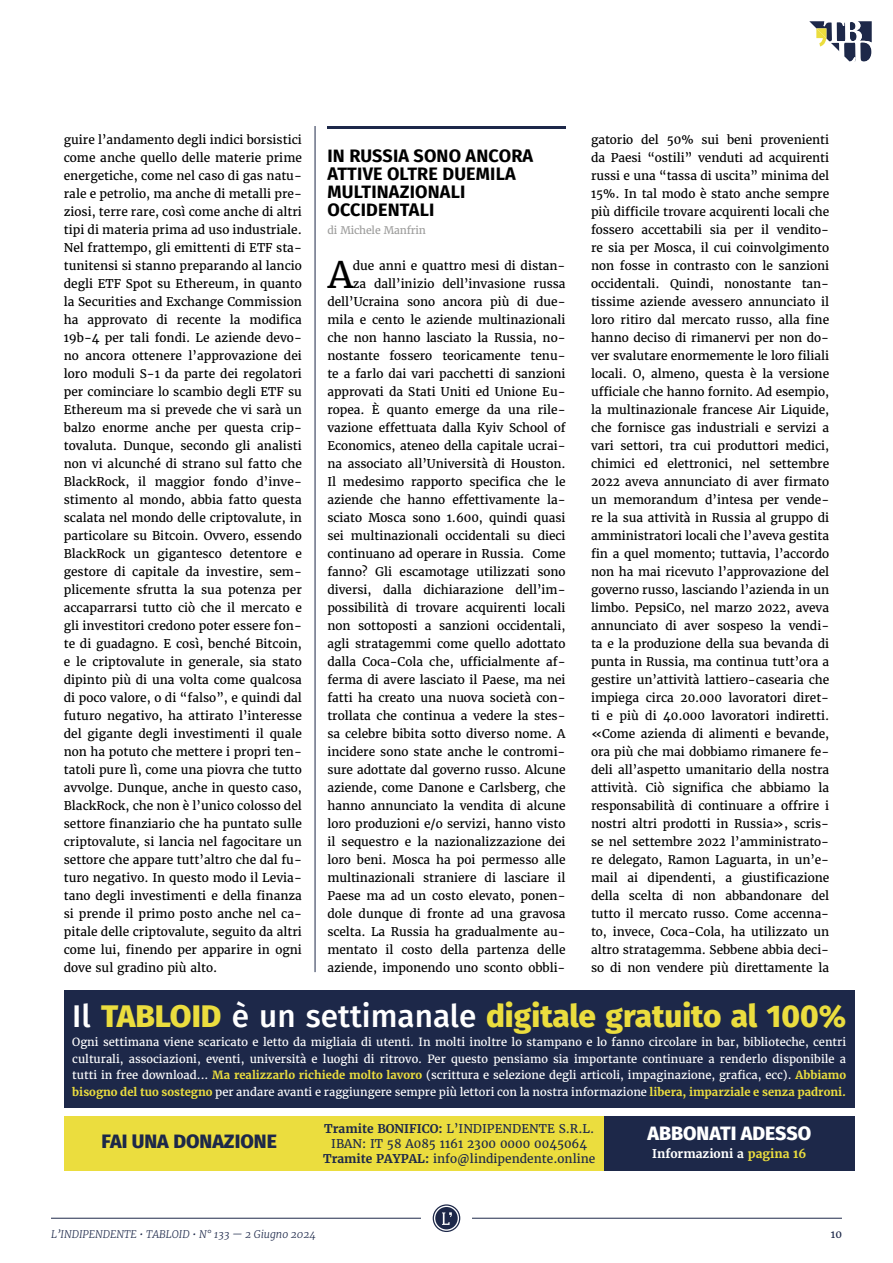
<style>
.page{position:relative;width:893px;height:1263px;background:#fff}
.page>*{position:absolute;margin:0;border:0;box-sizing:border-box;transform-origin:0 0}
.t1{font:36.15px "Merriweather";color:#000}
.t2{font:800 31.5px "Fira Sans";color:#ebdd3e}
.t3{font:800 19.5px "Fira Sans";color:#1d2849}
.t4{font:800 19.5px "Fira Sans";color:#fff}
.t5{font:700 18px/18px "Fira Sans";letter-spacing:.01em;color:#000}
.t6{font:12px/18px "Merriweather";letter-spacing:-.005em;color:#000;text-align:justify}
.t7{font:12px/15px "Merriweather";color:#1d2849;text-align:center}
.t8{font:700 12px "Merriweather";color:#fff}
.t9{font:11.25px/16.5px "Merriweather";color:#fff;text-align:justify}
.t10{font:italic 300 10.5px "Merriweather";color:#1d2849}
.t11{font:10.5px "Merriweather";letter-spacing:-.015em;color:#9d9d9c}
.t12{font:10.5px "Merriweather";color:#1d2849}
.s1{font-weight:500;color:#fff}
.s2{font-weight:700;color:#ebdd3e}
.s3{font-weight:700}
.s4{color:#ebdd3e}
</style>
<div class="page">
<hr style="left:51px;top:1218px;width:370px;height:1px;background:#1d2849">
<hr style="left:472px;top:1218px;width:370px;height:1px;background:#1d2849">
<svg style="left:433px;top:1204px;width:27px;height:28px"></svg>
<svg style="left:809px;top:21px;width:63px;height:41px"></svg>
<div style="left:64px;top:990px;width:791px;height:117px;background:#1d2849"></div>
<div style="left:315px;top:1116px;width:289px;height:54px;background:#ebdd3e"></div>
<div style="left:604px;top:1116px;width:251px;height:54px;background:#1d2849"></div>
<div style="left:64px;top:1116px;width:251px;height:54px;background:#ebdd3e"></div>
<hr style="left:315px;top:126px;width:1px;height:846px;background:#1d2849">
<hr style="left:327px;top:126px;width:239px;height:3px;background:#1d2849">
<p class="t6" style="left:64px;top:131px;width:240px">guire l’andamento degli indici borsistici come anche quello delle materie prime energetiche, come nel caso di gas natu&shy;rale e petrolio, ma anche di metalli pre&shy;ziosi, terre rare, così come anche di altri tipi di materia prima ad uso industriale.<br>Nel frattempo, gli emittenti di ETF sta&shy;tunitensi si stanno preparando al lancio degli ETF Spot su Ethereum, in quanto la Securities and Exchange Commission ha approvato di recente la modifica 19b-4 per tali fondi. Le aziende devo&shy;no ancora ottenere l’approvazione dei loro moduli S-1 da parte dei regolatori per cominciare lo scambio degli ETF su Ethereum ma si prevede che vi sarà un balzo enorme anche per questa crip&shy;tovaluta. Dunque, secondo gli analisti non vi alcunché di strano sul fatto che BlackRock, il maggior fondo d’inve&shy;stimento al mondo, abbia fatto questa scalata nel mondo delle criptovalute, in particolare su Bitcoin. Ovvero, essendo BlackRock un gigantesco detentore e gestore di capitale da investire, sem&shy;plicemente sfrutta la sua potenza per accaparrarsi tutto ciò che il mercato e gli investitori credono poter essere fon&shy;te di guadagno. E così, benché Bitcoin, e le criptovalute in generale, sia stato dipinto più di una volta come qualcosa di poco valore, o di “falso”, e quindi dal futuro negativo, ha attirato l’interesse del gigante degli investimenti il quale non ha potuto che mettere i propri ten&shy;tatoli pure lì, come una piovra che tutto avvolge. Dunque, anche in questo caso, BlackRock, che non è l’unico colosso del settore finanziario che ha puntato sulle criptovalute, si lancia nel fagocitare un settore che appare tutt’altro che dal fu&shy;turo negativo. In questo modo il Levia&shy;tano degli investimenti e della finanza si prende il primo posto anche nel ca&shy;pitale delle criptovalute, seguito da altri come lui, finendo per apparire in ogni dove sul gradino più alto.</p>
<h3 class="t5" style="left:327px;top:145px;width:207px">IN RUSSIA SONO ANCORA<br>ATTIVE OLTRE DUEMILA<br>MULTINAZIONALI<br>OCCIDENTALI</h3>
<p class="t11" style="left:327px;top:224px;width:100px">di Michele Manfrin</p>
<h1 class="t1" style="left:328px;top:252px;width:26px">A</h1>
<p class="t6" style="left:327px;top:257px;width:240px;text-align:right">due anni e quattro mesi di distan-<br>za dall’inizio dell’invasione russa dell’Ucraina sono ancora più di due&shy;mila e cento le aziende multinazionali che non hanno lasciato la Russia, no&shy;nostante fossero teoricamente tenu&shy;te a farlo dai vari pacchetti di sanzioni approvati da Stati Uniti ed Unione Eu&shy;ropea. È quanto emerge da una rile&shy;vazione effettuata dalla Kyiv School of Economics, ateneo della capitale ucrai&shy;na associato all’Università di Houston.<br>Il medesimo rapporto specifica che le aziende che hanno effettivamente la&shy;sciato Mosca sono 1.600, quindi quasi sei multinazionali occidentali su dieci continuano ad operare in Russia. Come fanno? Gli escamotage utilizzati sono diversi, dalla dichiarazione dell’im&shy;possibilità di trovare acquirenti locali non sottoposti a sanzioni occidentali, agli stratagemmi come quello adottato dalla Coca-Cola che, ufficialmente af&shy;ferma di avere lasciato il Paese, ma nei fatti ha creato una nuova società con&shy;trollata che continua a vedere la stes&shy;sa celebre bibita sotto diverso nome. A incidere sono state anche le contromi&shy;sure adottate dal governo russo. Alcune aziende, come Danone e Carlsberg, che hanno annunciato la vendita di alcune loro produzioni e/o servizi, hanno visto il sequestro e la nazionalizzazione dei loro beni. Mosca ha poi permesso alle multinazionali straniere di lasciare il Paese ma ad un costo elevato, ponen&shy;dole dunque di fronte ad una gravosa scelta. La Russia ha gradualmente au&shy;mentato il costo della partenza delle aziende, imponendo uno sconto obbli-</p>
<p class="t6" style="left:591px;top:131px;width:240px">gatorio del 50% sui beni provenienti da Paesi “ostili” venduti ad acquirenti russi e una “tassa di uscita” minima del 15%. In tal modo è stato anche sempre più difficile trovare acquirenti locali che fossero accettabili sia per il vendito&shy;re sia per Mosca, il cui coinvolgimento non fosse in contrasto con le sanzioni occidentali. Quindi, nonostante tan&shy;tissime aziende avessero annunciato il loro ritiro dal mercato russo, alla fine hanno deciso di rimanervi per non do&shy;ver svalutare enormemente le loro filiali locali. O, almeno, questa è la versione ufficiale che hanno fornito. Ad esempio, la multinazionale francese Air Liquide, che fornisce gas industriali e servizi a vari settori, tra cui produttori medici, chimici ed elettronici, nel settembre 2022 aveva annunciato di aver firmato un memorandum d’intesa per vende&shy;re la sua attività in Russia al gruppo di amministratori locali che l’aveva gestita fin a quel momento; tuttavia, l’accordo non ha mai ricevuto l’approvazione del governo russo, lasciando l’azienda in un limbo. PepsiCo, nel marzo 2022, aveva annunciato di aver sospeso la vendi&shy;ta e la produzione della sua bevanda di punta in Russia, ma continua tutt’ora a gestire un’attività lattiero-casearia che impiega circa 20.000 lavoratori diret&shy;ti e più di 40.000 lavoratori indiretti. «Come azienda di alimenti e bevande, ora più che mai dobbiamo rimanere fe&shy;deli all’aspetto umanitario della nostra attività. Ciò significa che abbiamo la responsabilità di continuare a offrire i nostri altri prodotti in Russia», scris&shy;se nel settembre 2022 l’amministrato&shy;re delegato, Ramon Laguarta, in un’e&shy;mail ai dipendenti, a giustificazione della scelta di non abbandonare del tutto il mercato russo. Come accenna&shy;to, invece, Coca-Cola, ha utilizzato un altro stratagemma. Sebbene abbia deci&shy;so di non vendere più direttamente la</p>
<h2 class="t2" style="left:72px;top:988px;width:775px"><span class="s1">Il</span> TABLOID <span class="s1">è un settimanale</span> digitale gratuito al 100%</h2>
<p class="t9" style="left:72px;top:1034px;width:775px">Ogni settimana viene scaricato e letto da migliaia di utenti. In molti inoltre lo stampano e lo fanno circolare in bar, biblioteche, centri culturali, associazioni, eventi, università e luoghi di ritrovo. Per questo pensiamo sia importante continuare a renderlo disponibile a tutti in free download... <span class="s2">Ma realizzarlo richiede molto lavoro</span> (scrittura e selezione degli articoli, impaginazione, grafica, ecc). <span class="s2">Abbiamo bisogno del tuo sostegno</span> per andare avanti e raggiungere sempre più lettori con la nostra informazione <span class="s2">libera, imparziale e senza padroni.</span></p>
<p class="t7" style="left:323px;top:1121px;width:274px"><span class="s3">Tramite BONIFICO:</span> L’INDIPENDENTE S.R.L.<br>IBAN: IT 58 A085 1161 2300 0000 0045064<br><span class="s3">Tramite PAYPAL:</span> info@lindipendente.online</p>
<h3 class="t4" style="left:647px;top:1116px;width:165px">ABBONATI ADESSO</h3>
<h3 class="t3" style="left:102px;top:1124px;width:177px">FAI UNA DONAZIONE</h3>
<p class="t8" style="left:652px;top:1146px;width:156px">Informazioni a <span class="s4">pagina 16</span></p>
<p class="t10" style="left:51px;top:1227px;width:266px">L’INDIPENDENTE • TABLOID • N° 133 — 2 Giugno 2024</p>
<p class="t12" style="left:831px;top:1227px;width:13px">10</p>
</div>
